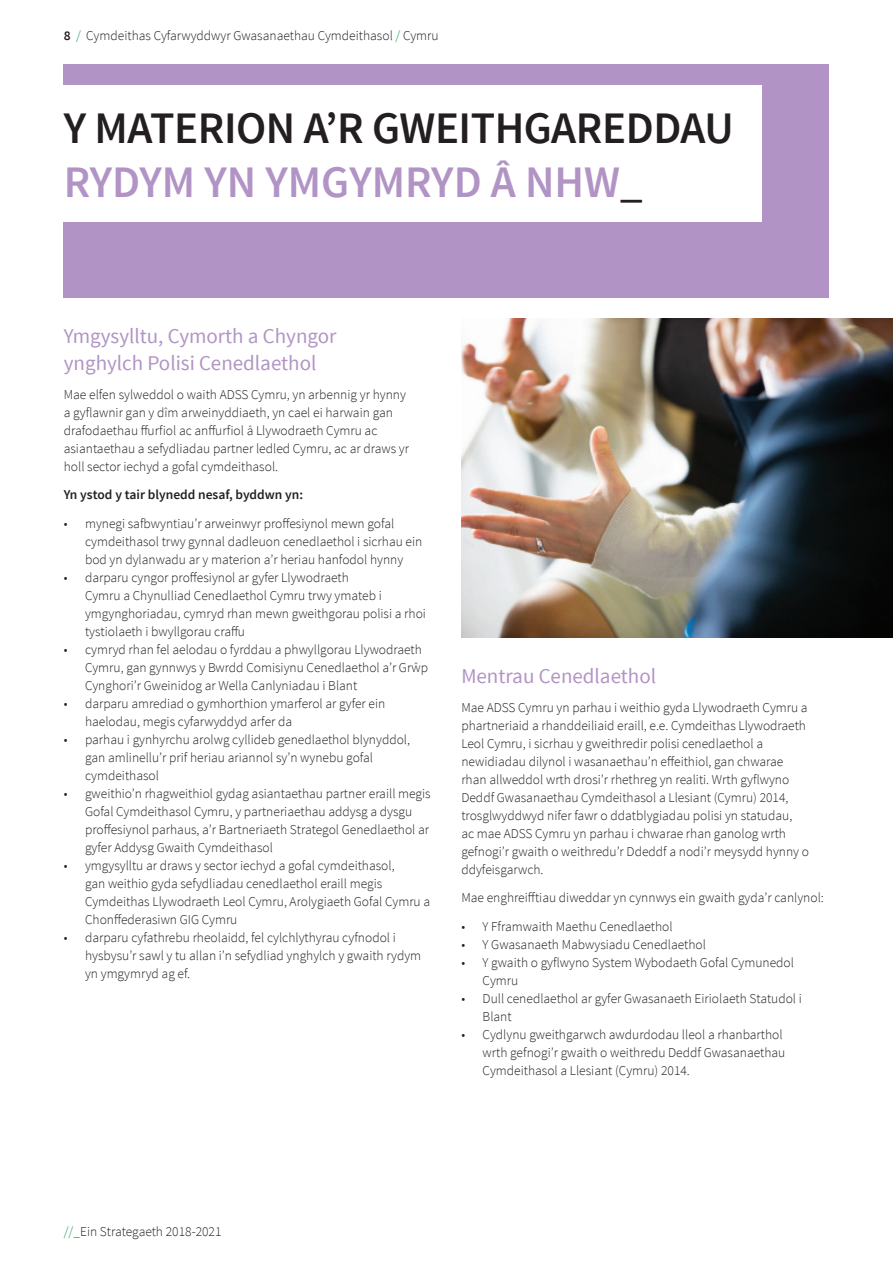
<style>
.page{position:relative;width:893px;height:1263px;background:#fff}
.page>*{position:absolute;margin:0;border:0;box-sizing:border-box;transform-origin:0 0}
.t1{font:600 45px/54px "Source Sans Pro";letter-spacing:-.01em;color:#231f20}
.t2{font:21px/27px "Source Sans Pro";color:#b194c5}
.t3{font:300 13.5px/18px "Source Sans Pro";color:#231f20}
.t4{font:600 13.5px "Source Sans Pro";color:#231f20}
.s1{font-weight:600}
.s2{color:#119a48}
.s3{color:#b194c5}
</style>
<div class="page">
<div style="left:64px;top:64px;width:765px;height:234px;background:#b194c5"></div>
<div style="left:51px;top:85px;width:710px;height:136px;background:#fff"></div>
<img style="left:461px;top:319px;width:432px;height:319px">
<p class="t3" style="left:64px;top:26px;width:376px"><span class="s1">8</span> <span class="s2">/</span> Cymdeithas Cyfarwyddwyr Gwasanaethau Cymdeithasol <span class="s2">/</span> Cymru</p>
<h1 class="t1" style="left:64px;top:102px;width:671px">Y MATERION A’R GWEITHGAREDDAU<br><span class="s3">RYDYM YN YM GYMRYD Â NHW</span>_</h1>
<h2 class="t2" style="left:64px;top:323px;width:274px">Ymgysylltu, Cymorth a Chyngor ynghylch Polisi Cenedlaethol</h2>
<p class="t3" style="left:64px;top:385px;width:347px">Mae elfen sylweddol o waith ADSS Cymru, yn arbennig yr hynny a gyflawnir gan y dîm arweinyddiaeth, yn cael ei harwain gan drafodaethau ffurfiol ac anffurfiol â Llywodraeth Cymru ac asiantaethau a sefydliadau partner ledled Cymru, ac ar draws yr holl sector iechyd a gofal cymdeithasol.</p>
<p class="t4" style="left:64px;top:486px;width:241px">YN YSTOD Y TAIR BLYNEDD NESAF, BYDDWN YN:</p>
<p class="t3" style="left:85px;top:514px;width:339px;text-indent:-21px">• mynegi safbwyntiau’r arweinwyr proffesiynol mewn gofal cymdeithasol trwy gynnal dadleuon cenedlaethol i sicrhau ein bod yn dylanwadu ar y materion a’r heriau hanfodol hynny</p>
<p class="t3" style="left:85px;top:568px;width:342px;text-indent:-21px">• darparu cyngor proffesiynol ar gyfer Llywodraeth<br>Cymru a Chynulliad Cenedlaethol Cymru trwy ymateb i ymgynghoriadau, cymryd rhan mewn gweithgorau polisi a rhoi tystiolaeth i bwyllgorau craffu</p>
<p class="t3" style="left:85px;top:640px;width:345px;text-indent:-21px">• cymryd rhan fel aelodau o fyrddau a phwyllgorau Llywodraeth<br>Cymru, gan gynnwys y Bwrdd Comisiynu Cenedlaethol a’r Grŵp<br>Cynghori’r Gweinidog ar Wella Canlyniadau i Blant</p>
<p class="t3" style="left:85px;top:694px;width:302px;text-indent:-21px">• darparu amrediad o gymhorthion ymarferol ar gyfer ein haelodau, megis cyfarwyddyd arfer da</p>
<p class="t3" style="left:85px;top:730px;width:327px;text-indent:-21px">• parhau i gynhyrchu arolwg cyllideb genedlaethol blynyddol, gan amlinellu’r prif heriau ariannol sy’n wynebu gofal cymdeithasol</p>
<p class="t3" style="left:85px;top:784px;width:347px;text-indent:-21px">• gweithio’n rhagweithiol gydag asiantaethau partner eraill megis Gofal Cymdeithasol Cymru, y partneriaethau addysg a dysgu proffesiynol parhaus, a’r Bartneriaeth Strategol Genedlaethol ar gyfer Addysg Gwaith Cymdeithasol</p>
<p class="t3" style="left:85px;top:856px;width:347px;text-indent:-21px">• ymgysylltu ar draws y sector iechyd a gofal cymdeithasol,<br>gan weithio gyda sefydliadau cenedlaethol eraill megis Cymdeithas Llywodraeth Leol Cymru, Arolygiaeth Gofal Cymru a Chonffederasiwn GIG Cymru</p>
<p class="t3" style="left:85px;top:928px;width:338px;text-indent:-21px">• darparu cyfathrebu rheolaidd, fel cylchlythyrau cyfnodol i hysbysu’r sawl y tu allan i’n sefydliad ynghylch y gwaith rydym yn ymgymryd ag ef.</p>
<h2 class="t2" style="left:461px;top:663px;width:196px">Mentrau Cenedlaethol</h2>
<p class="t3" style="left:461px;top:698px;width:349px">Mae ADSS Cymru yn parhau i weithio gyda Llywodraeth Cymru a phartneriaid a rhanddeiliaid eraill, e.e. Cymdeithas Llywodraeth Leol Cymru, i sicrhau y gweithredir polisi cenedlaethol a newidiadau dilynol i wasanaethau’n effeithiol, gan chwarae rhan allweddol wrth drosi’r rhethreg yn realiti. Wrth gyflwyno Deddf Gwasanaethau Cymdeithasol a Llesiant (Cymru) 2014, trosglwyddwyd nifer fawr o ddatblygiadau polisi yn statudau,<br>ac mae ADSS Cymru yn parhau i chwarae rhan ganolog wrth gefnogi’r gwaith o weithredu’r Ddeddf a nodi’r meysydd hynny o ddyfeisgarwch.</p>
<p class="t3" style="left:461px;top:889px;width:364px">Mae enghreifftiau diweddar yn cynnwys ein gwaith gyda’r canlynol:</p>
<p class="t3" style="left:461px;top:917px;width:213px">• Y Fframwaith Maethu Cenedlaethol</p>
<p class="t3" style="left:461px;top:935px;width:246px">• Y Gwasanaeth Mabwysiadu Cenedlaethol</p>
<p class="t3" style="left:483px;top:953px;width:313px;text-indent:-21px">• Y gwaith o gyflwyno System Wybodaeth Gofal Cymunedol<br>Cymru</p>
<p class="t3" style="left:483px;top:989px;width:321px;text-indent:-21px">• Dull cenedlaethol ar gyfer Gwasanaeth Eiriolaeth Statudol i<br>Blant</p>
<p class="t3" style="left:483px;top:1025px;width:304px;text-indent:-21px">• Cydlynu gweithgarwch awdurdodau lleol a rhanbarthol wrth gefnogi’r gwaith o weithredu Deddf Gwasanaethau<br>Cymdeithasol a Llesiant (Cymru) 2014.</p>
<p class="t3" style="left:64px;top:1223px;width:159px"><span class="s2">//_</span>Ein Strategaeth 2018-2021</p>
</div>
